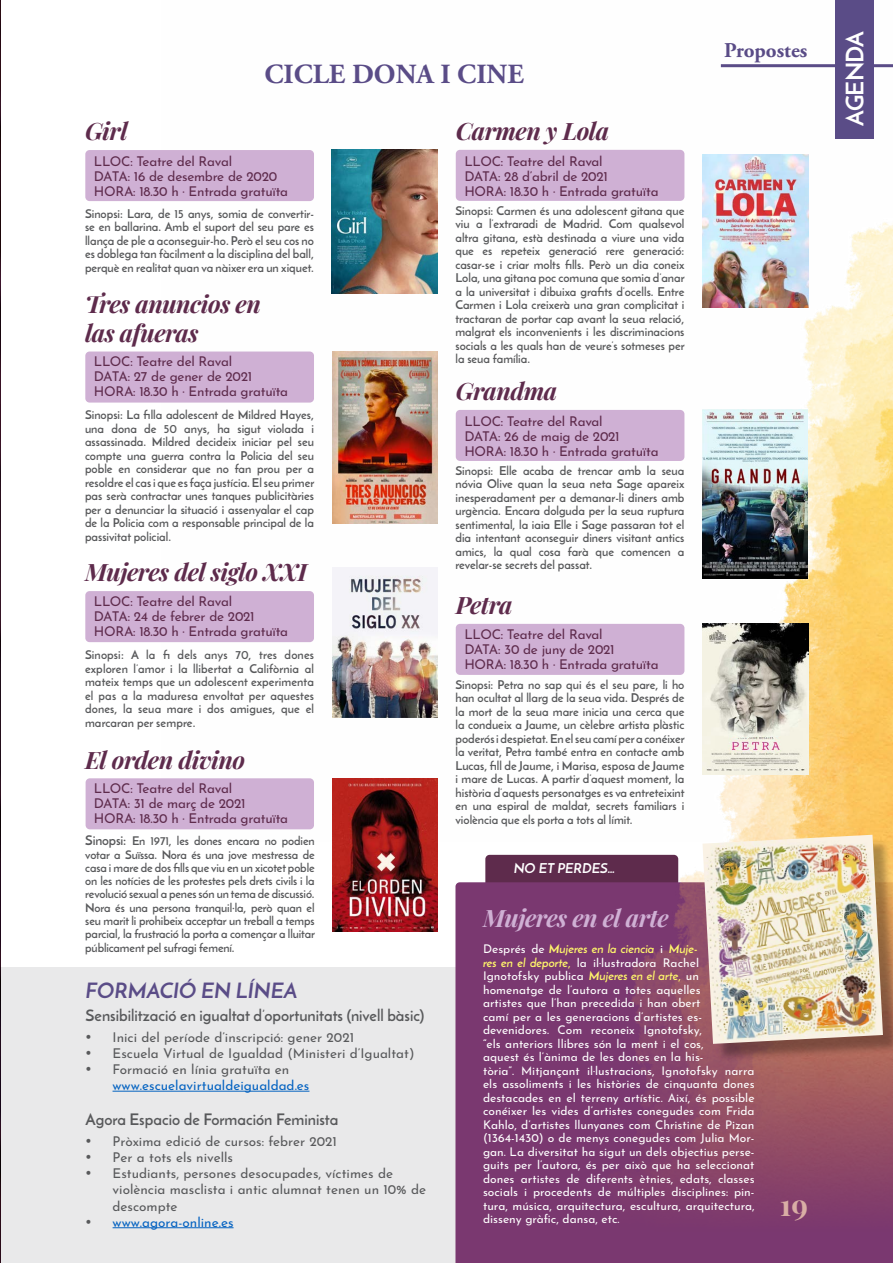
<style>
.page{position:relative;width:893px;height:1263px;background:#fff}
.page>*{position:absolute;margin:0;border:0;box-sizing:border-box;transform-origin:0 0}
.t1{font:700 30px "Playfair Display";color:#d9aea5}
.t2{font:700 27.75px "Adobe Garamond Pro";color:#5a4c87}
.t3{font:italic 700 24px/28.5px "Playfair Display";letter-spacing:-.02em;color:#5e2b4c}
.t4{font:italic 700 24px "Playfair Display";letter-spacing:-.02em;color:#cfb0d4}
.t5{font:700 24px "Josefin Sans";letter-spacing:-.03em;color:#fff}
.t6{font:italic 700 21px "Josefin Sans";color:#5a4c87}
.t7{font:700 21px "Adobe Garamond Pro";color:#5a4c87}
.t8{font:700 15.75px "Josefin Sans";color:#58595b}
.t9{font:13.5px/15px "Josefin Sans";letter-spacing:-.02em;color:#5e2b4c}
.t10{font:13.5px/16.2px "Josefin Sans";color:#58595b}
.t11{font:13.5px/16.2px "Josefin Sans";color:#0563c1}
.t12{font:italic 700 13.5px "Josefin Sans";color:#fff}
.t13{font:700 12px/13.5px "Josefin Sans";color:#58595b;text-align:justify}
.t14{font:12px/13.5px "Josefin Sans";color:#fff}
.t15{font:700 11.85px/13.4px "Josefin Sans";letter-spacing:-.01em;color:#58595b;text-align:justify}
.s1{font-size:13.35px}
.s2{color:#58595b}
.s3{font-weight:700;font-style:italic;color:#fff56b}
.s4{color:#fff56b}
</style>
<div class="page">
<div style="left:0;top:968px;width:475px;height:295px;background:#e9e9ea"></div>
<img style="left:0;top:0;width:1px;height:1263px">
<img style="left:162px;top:0;width:731px;height:1263px">
<hr style="left:721px;top:64px;width:172px;height:3px;background:#5a4c87">
<div style="left:85px;top:150px;width:229px;height:51px;background:#cfb0d4;border-radius:4px"></div>
<div style="left:85px;top:351px;width:229px;height:52px;background:#cfb0d4;border-radius:4px"></div>
<div style="left:85px;top:591px;width:229px;height:51px;background:#cfb0d4;border-radius:4px"></div>
<div style="left:86px;top:778px;width:228px;height:51px;background:#cfb0d4;border-radius:4px"></div>
<div style="left:456px;top:150px;width:228px;height:51px;background:#cfb0d4;border-radius:4px"></div>
<div style="left:456px;top:410px;width:228px;height:51px;background:#cfb0d4;border-radius:4px"></div>
<div style="left:456px;top:624px;width:228px;height:51px;background:#cfb0d4;border-radius:4px"></div>
<img style="left:332px;top:150px;width:106px;height:144px">
<img style="left:332px;top:351px;width:106px;height:172px">
<img style="left:332px;top:568px;width:105px;height:150px">
<img style="left:332px;top:778px;width:106px;height:153px">
<img style="left:702px;top:154px;width:106px;height:153px">
<img style="left:702px;top:410px;width:106px;height:168px">
<img style="left:702px;top:624px;width:106px;height:150px">
<div style="left:706px;top:839px;width:187px;height:223px;background:#000;opacity:.31"></div>
<img style="left:702px;top:835px;width:181px;height:209px">
<hr style="left:113px;top:1091px;width:196px;height:1px;background:#0563c1">
<hr style="left:113px;top:1227px;width:121px;height:1px;background:#0563c1">
<div style="left:836px;top:0;width:38px;height:139px;background:#5a4c87"></div>
<h3 class="t3" style="left:85px;top:115px;width:44px">Girl</h3>
<h2 class="t2" style="left:264px;top:58px;width:261px">CICLE DONA I CINE</h2>
<h3 class="t3" style="left:456px;top:115px;width:155px">Carmen y Lola</h3>
<p class="t9" style="left:94px;top:152px;width:196px">LLOC: Teatre del Raval<br>DATA: 16 de desembre de 2020<br>HORA: 18.30 h · Entrada gratuïta</p>
<p class="t13" style="left:85px;top:207px;width:230px">Sinopsi: Lara, de 15 anys, somia de convertir&shy;se en ballarina. Amb el suport del seu pare es llança de ple a aconseguir-ho. Però el seu cos no es doblega tan fàcilment a la disciplina del ball, perquè en realitat quan va nàixer era un xiquet.</p>
<h3 class="t3" style="left:85px;top:287px;width:177px">Tres anuncios en las afueras</h3>
<p class="t9" style="left:94px;top:353px;width:196px">LLOC: Teatre del Raval<br>DATA: 27 de gener de 2021<br>HORA: 18.30 h · Entrada gratuïta</p>
<p class="t13" style="left:85px;top:408px;width:231px">Sinopsi: La filla adolescent de Mildred Hayes, una dona de 50 anys, ha sigut violada i assassinada. Mildred decideix iniciar pel seu compte una guerra contra la Policia del seu poble en considerar que no fan prou per a resoldre el cas i que es faça justícia. El seu primer pas serà contractar unes tanques publicitàries per a denunciar la situació i assenyalar el cap de la Policia com a responsable principal de la passivitat policial.</p>
<h3 class="t3" style="left:85px;top:556px;width:224px">Mujeres del siglo XXI</h3>
<p class="t9" style="left:94px;top:592px;width:196px">LLOC: Teatre del Raval<br>DATA: 24 de febrer de 2021<br>HORA: 18.30 h · Entrada gratuïta</p>
<p class="t13" style="left:85px;top:648px;width:230px">Sinopsi: A la fi dels anys 70, tres dones exploren l’amor i la llibertat a Califòrnia al mateix temps que un adolescent experimenta el pas a la maduresa envoltat per aquestes dones, la seua mare i dos amigues, que el marcaran per sempre.</p>
<h3 class="t3" style="left:85px;top:743px;width:162px">El orden divino</h3>
<p class="t9" style="left:94px;top:779px;width:196px">LLOC: Teatre del Raval<br>DATA: 31 de març de 2021<br>HORA: 18.30 h · Entrada gratuïta</p>
<p class="t9" style="left:464px;top:152px;width:196px">LLOC: Teatre del Raval<br>DATA: 28 d’abril de 2021<br>HORA: 18.30 h · Entrada gratuïta</p>
<p class="t13" style="left:455px;top:204px;width:231px">Sinopsi: Carmen és una adolescent gitana que viu a l’extraradi de Madrid. Com qualsevol altra gitana, està destinada a viure una vida que es repeteix generació rere generació: casar-se i criar molts fills. Però un dia coneix Lola, una gitana poc comuna que somia d’anar a la universitat i dibuixa grafits d’ocells. Entre Carmen i Lola creixerà una gran complicitat i tractaran de portar cap avant la seua relació, malgrat els inconvenients i les discriminacions socials a les quals han de veure’s sotmeses per la seua família.</p>
<h3 class="t3" style="left:456px;top:375px;width:103px">Grandma</h3>
<p class="t9" style="left:464px;top:412px;width:196px">LLOC: Teatre del Raval<br>DATA: 26 de maig de 2021<br>HORA: 18.30 h · Entrada gratuïta</p>
<p class="t13" style="left:455px;top:464px;width:230px">Sinopsi: Elle acaba de trencar amb la seua nóvia Olive quan la seua neta Sage apareix inesperadament per a demanar-li diners amb urgència. Encara dolguda per la seua ruptura sentimental, la iaia Elle i Sage passaran tot el dia intentant aconseguir diners visitant antics amics, la qual cosa farà que comencen a revelar-se secrets del passat.</p>
<h3 class="t3" style="left:456px;top:588px;width:58px">Petra</h3>
<p class="t9" style="left:464px;top:625px;width:196px">LLOC: Teatre del Raval<br>DATA: 30 de juny de 2021<br>HORA: 18.30 h · Entrada gratuïta</p>
<p class="t13" style="left:455px;top:678px;width:231px">Sinopsi: Petra no sap qui és el seu pare, li ho han ocultat al llarg de la seua vida. Després de la mort de la seua mare inicia una cerca que la condueix a Jaume, un cèlebre artista plàstic poderós i despietat. En el seu camí per a conéixer la veritat, Petra també entra en contacte amb Lucas, fill de Jaume, i Marisa, esposa de Jaume i mare de Lucas. A partir d’aquest moment, la història d’aquests personatges es va entreteixint en una espiral de maldat, secrets familiars i violència que els porta a tots al límit.</p>
<h3 class="t7" style="left:724px;top:39px;width:85px">Propostes</h3>
<p class="t15" style="left:85px;top:834px;width:231px"><span class="s1">Sinopsi:</span> En 1971, les dones encara no podien votar a Suïssa. Nora és una jove mestressa de casa i mare de dos fills que viu en un xicotet poble on les notícies de les protestes pels drets civils i la revolució sexual a penes són un tema de discussió.<br>Nora és una persona tranquil·la, però quan el seu marit li prohibeix acceptar un treball a temps parcial, la frustració la porta a començar a lluitar públicament pel sufragi femení.</p>
<h3 class="t6" style="left:86px;top:977px;width:214px">FORMACIÓ EN LÍNEA</h3>
<h3 class="t8" style="left:86px;top:1006px;width:340px">Sensibilització en igualtat d’oportunitats (nivell bàsic)</h3>
<p class="t10" style="left:86px;top:1027px;width:270px">• Inici del període d’inscripció: gener 2021</p>
<p class="t10" style="left:86px;top:1043px;width:330px">• Escuela Virtual de Igualdad (Ministeri d’Igualtat)</p>
<p class="t11" style="left:113px;top:1059px;width:198px;text-indent:-27px"><span class="s2">• Formació en línia gratuïta en </span>www.escuelavirtualdeigualdad.es</p>
<h3 class="t8" style="left:86px;top:1110px;width:254px">Agora Espacio de Formación Feminista</h3>
<p class="t10" style="left:86px;top:1131px;width:253px">• Pròxima edició de cursos: febrer 2021</p>
<p class="t10" style="left:86px;top:1147px;width:149px">• Per a tots els nivells</p>
<p class="t10" style="left:113px;top:1164px;width:315px;text-indent:-27px">• Estudiants, persones desocupades, víctimes de violència masclista i antic alumnat tenen un 10% de descompte</p>
<p class="t11" style="left:86px;top:1212px;width:149px"><span class="s2">•</span> www.agora-online.es</p>
<p class="t12" style="left:514px;top:859px;width:103px">NO ET PERDES…</p>
<h3 class="t4" style="left:483px;top:899px;width:187px">Mujeres en el arte</h3>
<p class="t14" style="left:483px;top:941px;width:273px">Després de <span class="s3">Mujeres en la ciencia</span> i <span class="s3">Muje-<br>res en el deporte</span><span class="s4">,</span> la il·lustradora Rachel Ignotofsky publica <span class="s3">Mujeres en el arte</span><span class="s4">,</span> un homenatge de l’autora a totes aquelles<br>artistes que l’han precedida i han obert<br>camí per a les generacions d’artistes es&shy;devenidores. Com reconeix Ignotofsky,<br>“els anteriors llibres són la ment i el cos,<br>aquest és l’ànima de les dones en la his-<br>tòria”. Mitjançant il·lustracions, Ignotofsky narra els assoliments i les històries de cinquanta dones destacades en el terreny artístic. Així, és possible conéixer les vides d’artistes conegudes com Frida Kahlo, d’artistes llunyanes com Christine de Pizan (1364-1430) o de menys conegudes com Julia Mor&shy;gan. La diversitat ha sigut un dels objectius perse&shy;guits per l’autora, és per això que ha seleccionat dones artistes de diferents ètnies, edats, classes socials i procedents de múltiples disciplines: pin&shy;tura, música, arquitectura, escultura, arquitectura, disseny gràfic, dansa, etc.</p>
<h1 class="t1" style="left:780px;top:1181px;width:30px">19</h1>
<h3 class="t5" style="left:840px;top:126px;width:96px;rotate:-90deg">AGENDA</h3>
</div>
